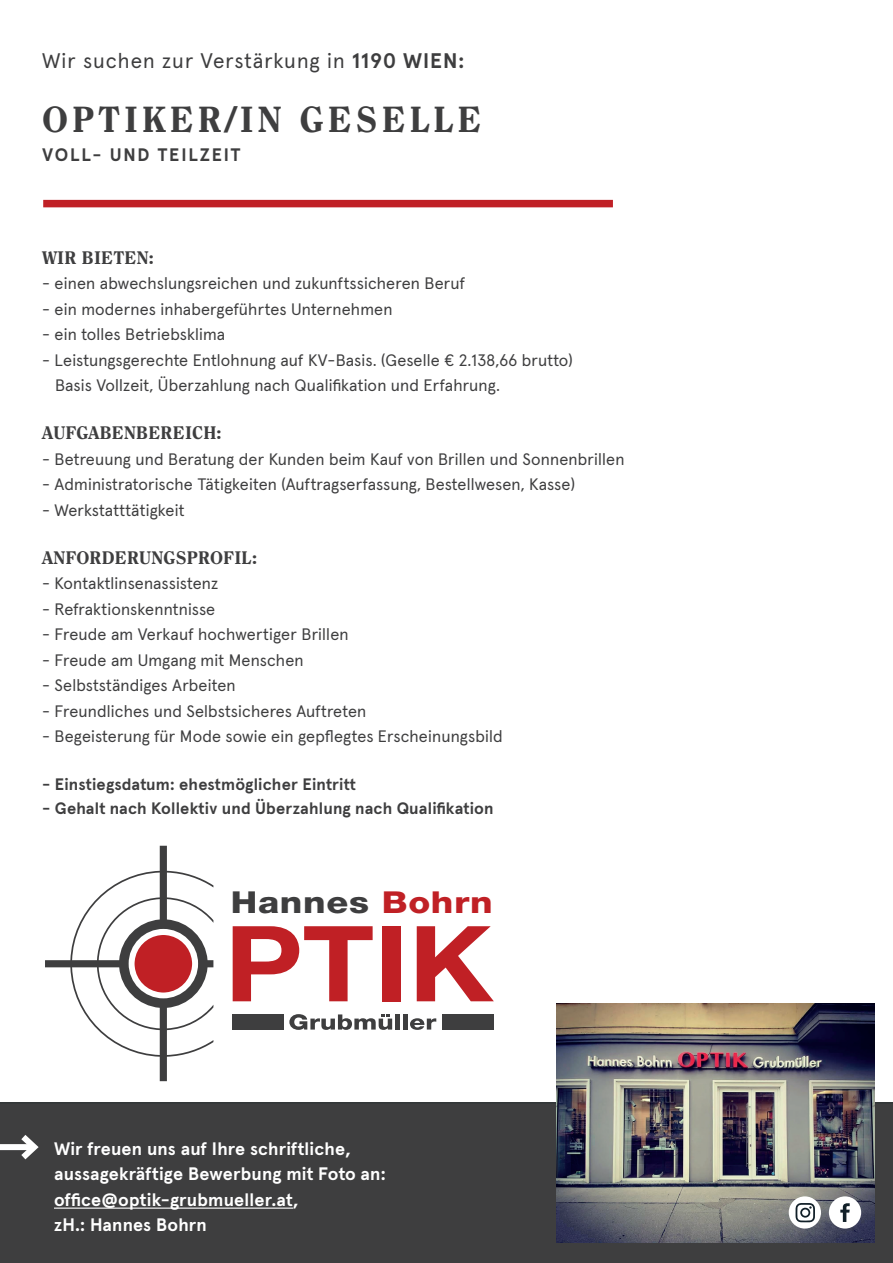
<style>
.page{position:relative;width:893px;height:1263px;background:#fff}
.page>*{position:absolute;margin:0;border:0;box-sizing:border-box;transform-origin:0 0}
.t1{font:800 36px "Clearface ITC Pro";letter-spacing:.11em;color:#3e3e3f}
.t2{font:800 30.3px "Helvetica Neue";letter-spacing:.02em;color:#3e3e3f;scale:1.18 1}
.t3{font:21px "Apercu";letter-spacing:.05em;color:#3e3e3f}
.t4{font:700 18px/25.5px "Apercu";letter-spacing:.01em;color:#fff}
.t5{font:800 18px "Clearface ITC Pro";letter-spacing:.01em;color:#3e3e3f}
.t6{font:700 18px "Apercu";letter-spacing:.1em;color:#3e3e3f}
.t7{font:16.5px/25.5px "Apercu";letter-spacing:.01em;color:#3e3e3f}
.t8{font:700 16.5px "Apercu";letter-spacing:.01em;color:#3e3e3f}
.s1{font-weight:700}
.s2{color:#c02025}
</style>
<div class="page">
<div style="left:0;top:1102px;width:893px;height:161px;background:#3e3e3f"></div>
<div style="left:43px;top:200px;width:570px;height:7px;background:#c02026"></div>
<hr style="left:54px;top:1207px;width:239px;height:2px;background:#fff">
<div style="left:0;top:1144px;width:34px;height:6px;background:#fff"></div>
<svg style="left:15px;top:1128px;width:28px;height:38px"></svg>
<svg style="left:233px;top:926px;width:140px;height:75px"></svg>
<div style="left:382px;top:926px;width:19px;height:75px;background:#c02025"></div>
<svg style="left:417px;top:926px;width:77px;height:75px"></svg>
<svg style="left:289px;top:1014px;width:103px;height:16px"></svg>
<div style="left:395px;top:1014px;width:5px;height:15px;background:#3e3e3f"></div>
<hr style="left:403px;top:1014px;width:4px;height:15px;background:#3e3e3f">
<svg style="left:410px;top:1018px;width:26px;height:12px"></svg>
<div style="left:233px;top:1014px;width:51px;height:16px;background:#3e3e3f"></div>
<div style="left:443px;top:1014px;width:51px;height:16px;background:#3e3e3f"></div>
<svg style="left:45px;top:846px;width:168px;height:235px"></svg>
<img style="left:557px;top:1003px;width:318px;height:239px">
<div style="left:789px;top:1196px;width:32px;height:32px;background:#fff;border-radius:50%"></div>
<div style="left:829px;top:1196px;width:32px;height:32px;background:#fff;border-radius:50%"></div>
<svg style="left:795px;top:1203px;width:20px;height:19px"></svg>
<svg style="left:840px;top:1203px;width:10px;height:19px"></svg>
<p class="t3" style="left:42px;top:44px;width:424px">Wir suchen zur Verstärkung in <span class="s1">1190 WIEN:</span></p>
<h1 class="t1" style="left:42px;top:97px;width:441px">OPTIKER/IN GESELLE</h1>
<p class="t6" style="left:42px;top:141px;width:200px">VOLL- UND TEILZEIT</p>
<p class="t5" style="left:42px;top:246px;width:113px">WIR BIETEN:</p>
<p class="t7" style="left:42px;top:269px;width:424px">- einen abwechslungsreichen und zukunftssicheren Beruf</p>
<p class="t7" style="left:42px;top:295px;width:352px">- ein modernes inhabergeführtes Unternehmen</p>
<p class="t7" style="left:42px;top:320px;width:185px">- ein tolles Betriebsklima</p>
<p class="t7" style="left:55px;top:346px;width:519px;text-indent:-13px">- Leistungsgerechte Entlohnung auf KV-Basis. (Geselle € 2.138,66 brutto)<br>Basis Vollzeit, Überzahlung nach Qualifikation und Erfahrung.</p>
<p class="t5" style="left:42px;top:422px;width:181px">AUFGABENBEREICH:</p>
<p class="t7" style="left:42px;top:445px;width:584px">- Betreuung und Beratung der Kunden beim Kauf von Brillen und Sonnenbrillen</p>
<p class="t7" style="left:42px;top:470px;width:534px">- Administratorische Tätigkeiten (Auftragserfassung, Bestellwesen, Kasse)</p>
<p class="t7" style="left:42px;top:496px;width:144px">- Werkstatttätigkeit</p>
<p class="t5" style="left:42px;top:546px;width:217px">ANFORDERUNGSPROFIL:</p>
<p class="t7" style="left:42px;top:569px;width:178px">- Kontaktlinsenassistenz</p>
<p class="t7" style="left:42px;top:595px;width:175px">- Refraktionskenntnisse</p>
<p class="t7" style="left:42px;top:620px;width:308px">- Freude am Verkauf hochwertiger Brillen</p>
<p class="t7" style="left:42px;top:646px;width:263px">- Freude am Umgang mit Menschen</p>
<p class="t7" style="left:42px;top:671px;width:195px">- Selbstständiges Arbeiten</p>
<p class="t7" style="left:42px;top:697px;width:326px">- Freundliches und Selbstsicheres Auftreten</p>
<p class="t7" style="left:42px;top:722px;width:462px">- Begeisterung für Mode sowie ein gepflegtes Erscheinungsbild</p>
<p class="t8" style="left:42px;top:772px;width:315px">- Einstiegsdatum: ehestmöglicher Eintritt</p>
<p class="t8" style="left:42px;top:796px;width:453px">- Gehalt nach Kollektiv und Überzahlung nach Qualifikation</p>
<h2 class="t2" style="left:231px;top:884px;width:224px">Hannes <span class="s2">Bohrn</span></h2>
<p class="t4" style="left:54px;top:1134px;width:333px">Wir freuen uns auf Ihre schriftliche, aussagekräftige Bewerbung mit Foto an: office@optik-grubmueller.at,<br>zH.: Hannes Bohrn</p>
</div>
